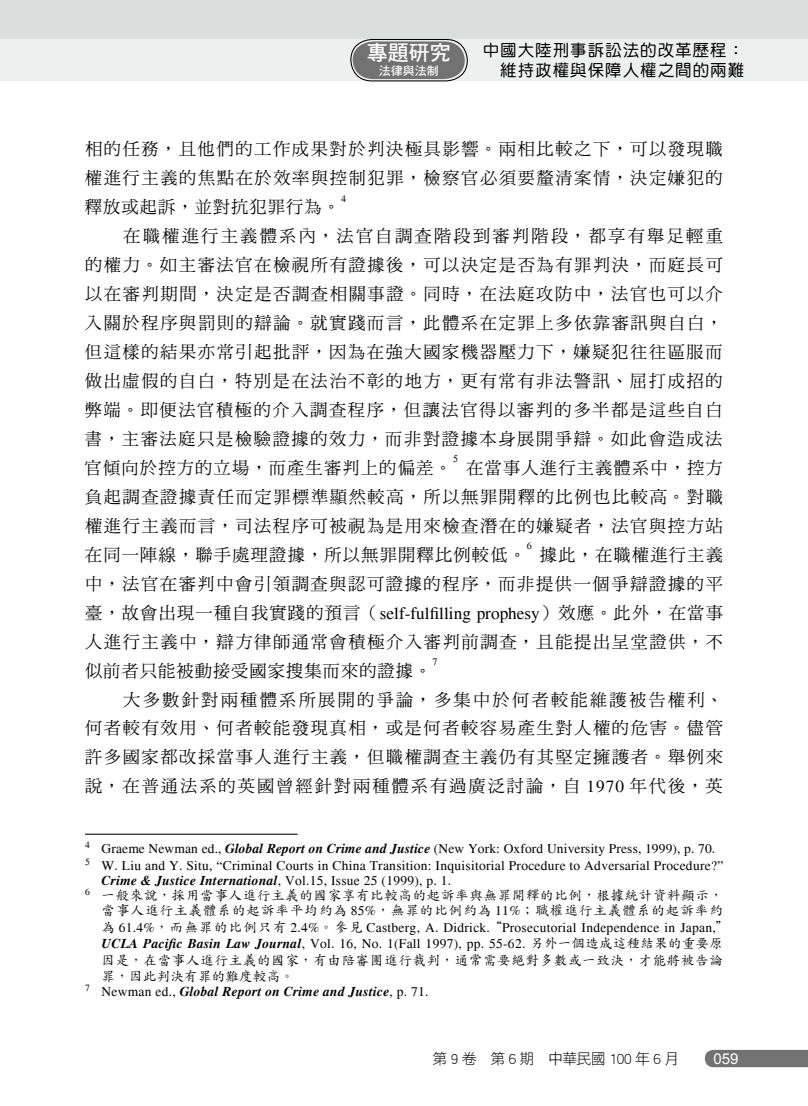
<style>
.page{position:relative;width:808px;height:1106px;background:#fff}
.page>*{position:absolute;margin:0;border:0;box-sizing:border-box;transform-origin:0 0}
.t1{font:21px "DF Hei Std W7";color:#fff}
.t2{font:17.25px/29px "DF Ming Std W5";letter-spacing:.09em;color:#000;text-align:justify}
.t3{font:16.5px/19.5px "DF Yuan Std W5";letter-spacing:.06em;color:#000;text-align:right}
.t4{font:15px "DF Hei Std W3";letter-spacing:-.05em;color:#000}
.t5{font:15px "Arial";color:#fff}
.t6{font:13.5px/16.5px "Times";letter-spacing:.02em;color:#000}
.t7{font:13.5px/15px "DF Kai Shu Std W5";letter-spacing:.05em;color:#000;text-align:right}
.t8{font:italic 700 13.5px "Times";letter-spacing:.02em;color:#000}
.t9{font:12px "DF Hei Std W7";color:#fff}
.t10{font:10.05px "Times";color:#000}
.s1{font-family:"Times"}
.s2{font-weight:700;font-style:italic}
.s3{font-weight:400;font-style:normal}
.s4{font-family:"DF Kai Shu Std W5"}
</style>
<div class="page">
<svg style="left:705px;top:1049px;width:103px;height:18px;background:#7a7a7a"></svg>
<div style="left:0;top:29px;width:808px;height:52px;background:#eeefef"></div>
<svg style="left:350px;top:39px;width:118px;height:43px;background:#818181"></svg>
<div style="left:0;top:0;width:808px;height:39px;background:#dcdddd"></div>
<hr style="left:85px;top:833px;width:213px;height:1px;background:#000">
<p class="t1" style="left:367px;top:41px;width:85px">專題研究</p>
<p class="t9" style="left:379px;top:64px;width:61px">法律與法制</p>
<p class="t3" style="left:483px;top:40px;width:263px">中國大陸刑事訴訟法的改革歷程：維持政權與保障人權之間的兩難</p>
<p class="t2" style="left:85px;top:134px;width:639px">相的任務，且他們的工作成果對於判決極具影響。兩相比較之下，可以發現職權進行主義的焦點在於效率與控制犯罪，檢察官必須要釐清案情，決定嫌犯的釋放或起訴，並對抗犯罪行為。</p>
<p class="t10" style="left:341px;top:192px;width:7px">4</p>
<p class="t2" style="left:85px;top:221px;width:640px;text-indent:39px">在職權進行主義體系內，法官自調查階段到審判階段，都享有舉足輕重的權力。如主審法官在檢視所有證據後，可以決定是否為有罪判決，而庭長可以在審判期間，決定是否調查相關事證。同時，在法庭攻防中，法官也可以介入關於程序與罰則的辯論。就實踐而言，此體系在定罪上多依靠審訊與自白，但這樣的結果亦常引起批評，因為在強大國家機器壓力下，嫌疑犯往往區服而做出虛假的自白，特別是在法治不彰的地方，更有常有非法警訊、屈打成招的弊端。即便法官積極的介入調查程序，但讓法官得以審判的多半都是這些自白書，主審法庭只是檢驗證據的效力，而非對證據本身展開爭辯。如此會造成法官傾向於控方的立場，而產生審判上的偏差。</p>
<p class="t10" style="left:453px;top:453px;width:7px">5</p>
<p class="t2" style="left:85px;top:453px;width:639px;text-indent:381px">在當事人進行主義體系中，控方負起調查證據責任而定罪標準顯然較高，所以無罪開釋的比例也比較高。對職權進行主義而言，司法程序可被視為是用來檢查潛在的嫌疑者，法官與控方站在同一陣線，聯手處理證據，所以無罪開釋比例較低。</p>
<p class="t10" style="left:527px;top:540px;width:7px">6</p>
<p class="t2" style="left:85px;top:540px;width:639px;text-indent:455px">據此，在職權進行主義中，法官在審判中會引領調查與認可證據的程序，而非提供一個爭辯證據的平臺，故會出現一種自我實踐的預言（<span class="s1">self-fulfilling prophesy</span>）效應。此外，在當事人進行主義中，辯方律師通常會積極介入審判前調查，且能提出呈堂證供，不似前者只能被動接受國家搜集而來的證據。</p>
<p class="t10" style="left:432px;top:656px;width:7px">7</p>
<p class="t2" style="left:85px;top:684px;width:639px;text-indent:38px">大多數針對兩種體系所展開的爭論，多集中於何者較能維護被告權利、何者較有效用、何者較能發現真相，或是何者較容易產生對人權的危害。儘管許多國家都改採當事人進行主義，但職權調查主義仍有其堅定擁護者。舉例來說，在普通法系的英國曾經針對兩種體系有過廣泛討論，自 <span class="s1">1970</span> 年代後，英</p>
<p class="t6" style="left:85px;top:840px;width:640px"><sup>4</sup> Graeme Newman ed., <span class="s2">Global Report on Crime and Justice</span> (New York: Oxford University Press, 1999), p. 70.<br><sup>5</sup> W. Liu and Y. Situ, “Criminal Courts in China Transition: Inquisitorial Procedure to Adversarial Procedure?”</p>
<p class="t8" style="left:102px;top:872px;width:351px">Crime &amp; Justice International<span class="s3">, Vol.15, Issue 25 (1999), p. 1.</span></p>
<p class="t7" style="left:85px;top:887px;width:639px"><sup>6</sup> 一般來說，採用當事人進行主義的國家享有比較高的起訴率與無罪開釋的比例，根據統計資料顯示，當事人進行主義體系的起訴率平均約為 <span class="s1">85%</span>，無罪的比例約為 <span class="s1">11%</span>；職權進行主義體系的起訴率約</p>
<p class="t6" style="left:101px;top:919px;width:630px"><span class="s4">為</span> 61.4%<span class="s4">，而無罪的比例只有</span> 2.4%<span class="s4">。參見</span> Castberg, A. Didrick.<span class="s4">“</span>Prosecutorial Independence in Japan,<span class="s4">”<br></span><span class="s2">UCLA Pacific Basin Law Journal</span>, Vol. 16, No. 1(Fall 1997), pp. 55-62. <span class="s4">另外一個造成這種結果的重要原</span></p>
<p class="t7" style="left:101px;top:951px;width:623px;line-height:16.5px;text-align:left">因是，在當事人進行主義的國家，有由陪審團進行裁判，通常需要絕對多數或一致決，才能將被告論罪，因此判決有罪的難度較高。</p>
<p class="t8" style="left:85px;top:983px;width:345px"><sup>7</sup> <span class="s3">Newman ed.,</span> Global Report on Crime and Justice<span class="s3">, p. 71.</span></p>
<p class="t4" style="left:433px;top:1050px;width:248px">第 9 卷　第 6 期　中華民國 100 年 6 月</p>
<p class="t5" style="left:714px;top:1048px;width:27px">059</p>
</div>
